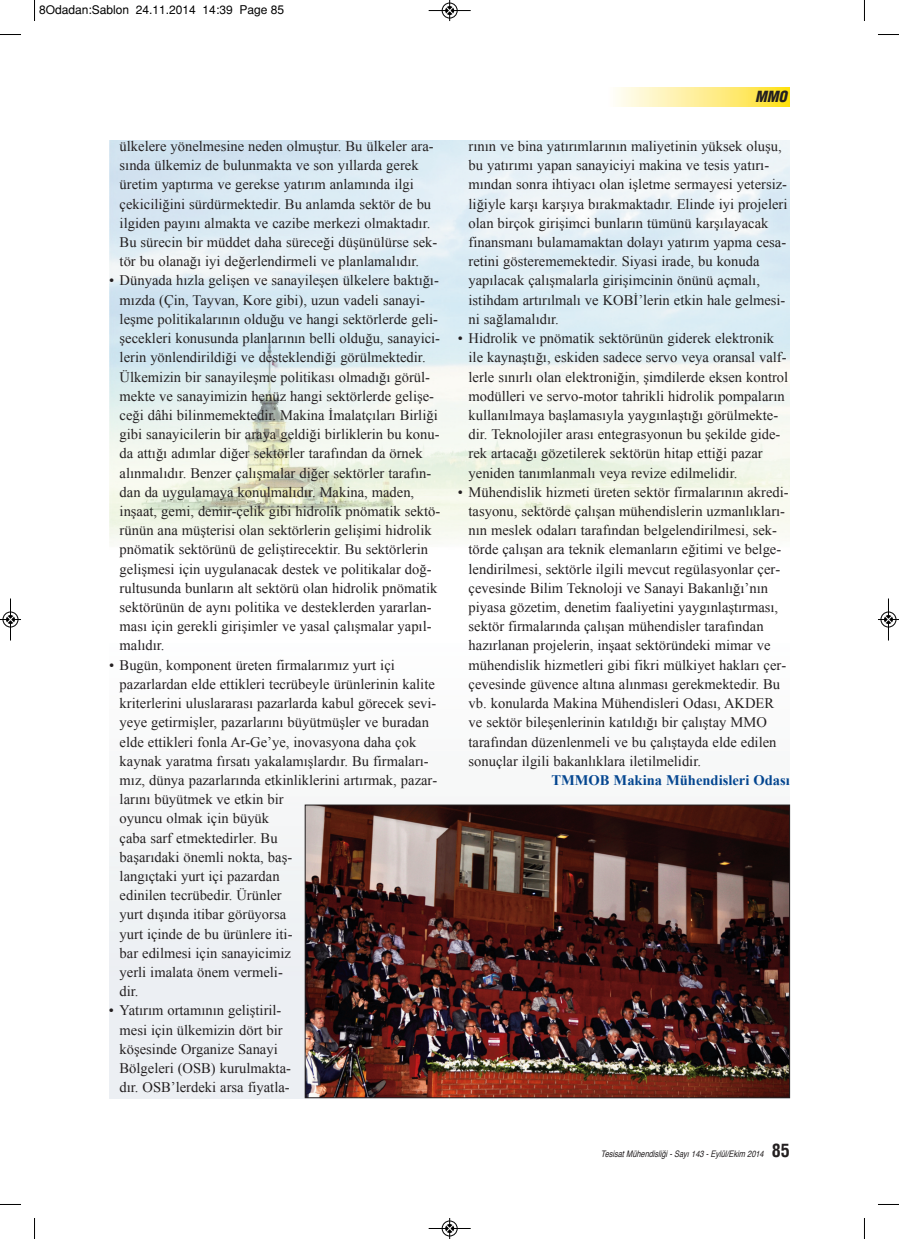
<style>
.page{position:relative;width:899px;height:1239px;background:#fff}
.page>*{position:absolute;margin:0;border:0;box-sizing:border-box;transform-origin:0 0}
.t1{font:italic 900 condensed 15px "Helvetica";color:#231f20}
.t2{font:14.55px/19.2px "Times New Roman";color:#231f20}
.t3{font:700 14.55px "Times New Roman";color:#044690}
.t4{font:12px "Helvetica";color:#000}
.t5{font:italic condensed 9px "Helvetica";color:#231f20}
.s1{font-weight:700;font-style:normal;font-size:18px}
</style>
<div class="page">
<img style="left:109px;top:141px;width:680px;height:956px">
<svg style="left:616px;top:88px;width:173px;height:19px;background:#feee8e"></svg>
<img style="left:307px;top:806px;width:480px;height:289px">
<div style="left:305px;top:804px;width:484px;height:293px;border:1px solid #231f20"></div>
<svg style="left:34px;top:0;width:1px;height:21px"></svg>
<svg style="left:0;top:34px;width:21px;height:1px"></svg>
<svg style="left:878px;top:34px;width:20px;height:1px"></svg>
<svg style="left:34px;top:1218px;width:1px;height:20px"></svg>
<svg style="left:0;top:1204px;width:21px;height:1px"></svg>
<svg style="left:878px;top:1204px;width:20px;height:1px"></svg>
<div style="left:441px;top:3px;width:16px;height:16px;border:1px solid #fff;border-radius:50%"></div>
<hr style="left:428px;top:10px;width:42px;height:1px;background:#000">
<div style="left:442px;top:3px;width:15px;height:15px;border:1px solid #000;border-radius:50%"></div>
<svg style="left:445px;top:0;width:8px;height:21px"></svg>
<div style="left:441px;top:1220px;width:16px;height:16px;border:1px solid #fff;border-radius:50%"></div>
<hr style="left:428px;top:1228px;width:42px;height:1px;background:#000">
<div style="left:442px;top:1220px;width:15px;height:15px;border:1px solid #000;border-radius:50%"></div>
<svg style="left:445px;top:1218px;width:8px;height:20px"></svg>
<hr style="left:10px;top:598px;width:1px;height:42px;background:#000">
<div style="left:3px;top:611px;width:15px;height:16px;border:1px solid #000;border-radius:50%"></div>
<svg style="left:0;top:615px;width:21px;height:8px"></svg>
<div style="left:880px;top:611px;width:16px;height:16px;border:1px solid #fff;border-radius:50%"></div>
<hr style="left:887px;top:598px;width:1px;height:42px;background:#000">
<div style="left:880px;top:611px;width:15px;height:16px;border:1px solid #000;border-radius:50%"></div>
<svg style="left:878px;top:615px;width:20px;height:8px"></svg>
<p class="t4" style="left:39px;top:2px;width:246px">8Odadan:Sablon 24.11.2014 14:39 Page 85</p>
<p class="t2" style="left:120px;top:136px;width:319px">ülkelere yönelmesine neden olmuştur. Bu ülkeler ara&shy;sında ülkemiz de bulunmakta ve son yıllarda gerek üretim yaptırma ve gerekse yatırım anlamında ilgi çekiciliğini sürdürmektedir. Bu anlamda sektör de bu ilgiden payını almakta ve cazibe merkezi olmaktadır.<br>Bu sürecin bir müddet daha süreceği düşünülürse sek&shy;tör bu olanağı iyi değerlendirmeli ve planlamalıdır.</p>
<p class="t2" style="left:120px;top:271px;width:322px;text-indent:-11px">• Dünyada hızla gelişen ve sanayileşen ülkelere baktığı&shy;mızda (Çin, Tayvan, Kore gibi), uzun vadeli sanayi&shy;leşme politikalarının olduğu ve hangi sektörlerde geli&shy;şecekleri konusunda planlarının belli olduğu, sanayici&shy;lerin yönlendirildiği ve desteklendiği görülmektedir.<br>Ülkemizin bir sanayileşme politikası olmadığı görül&shy;mekte ve sanayimizin henüz hangi sektörlerde gelişe&shy;ceği dâhi bilinmemektedir. Makina İmalatçıları Birliği gibi sanayicilerin bir araya geldiği birliklerin bu konu&shy;da attığı adımlar diğer sektörler tarafından da örnek alınmalıdır. Benzer çalışmalar diğer sektörler tarafın&shy;dan da uygulamaya konulmalıdır. Makina, maden, inşaat, gemi, demir-çelik gibi hidrolik pnömatik sektö&shy;rünün ana müşterisi olan sektörlerin gelişimi hidrolik pnömatik sektörünü de geliştirecektir. Bu sektörlerin gelişmesi için uygulanacak destek ve politikalar doğ&shy;rultusunda bunların alt sektörü olan hidrolik pnömatik sektörünün de aynı politika ve desteklerden yararlan&shy;ması için gerekli girişimler ve yasal çalışmalar yapıl&shy;malıdır.</p>
<p class="t2" style="left:119px;top:655px;width:319px;text-indent:-11px">• Bugün, komponent üreten firmalarımız yurt içi pazarlardan elde ettikleri tecrübeyle ürünlerinin kalite kriterlerini uluslararası pazarlarda kabul görecek sevi&shy;yeye getirmişler, pazarlarını büyütmüşler ve buradan elde ettikleri fonla Ar-Ge’ye, inovasyona daha çok kaynak yaratma fırsatı yakalamışlardır. Bu firmaları&shy;mız, dünya pazarlarında etkinliklerini artırmak, pazar&shy;larını büyütmek ve etkin bir<br>oyuncu olmak için büyük<br>çaba sarf etmektedirler. Bu<br>başarıdaki önemli nokta, baş-<br>langıçtaki yurt içi pazardan<br>edinilen tecrübedir. Ürünler<br>yurt dışında itibar görüyorsa<br>yurt içinde de bu ürünlere iti-<br>bar edilmesi için sanayicimiz<br>yerli imalata önem vermeli-<br>dir.</p>
<p class="t2" style="left:119px;top:1000px;width:173px;text-indent:-11px">• Yatırım ortamının geliştiril&shy;mesi için ülkemizin dört bir köşesinde Organize Sanayi<br>Bölgeleri (OSB) kurulmakta&shy;dır. OSB’lerdeki arsa fiyatla-</p>
<p class="t1" style="left:754px;top:87px;width:37px">MMO</p>
<p class="t2" style="left:468px;top:136px;width:320px">rının ve bina yatırımlarının maliyetinin yüksek oluşu, bu yatırımı yapan sanayiciyi makina ve tesis yatırı&shy;mından sonra ihtiyacı olan işletme sermayesi yetersiz&shy;liğiyle karşı karşıya bırakmaktadır. Elinde iyi projeleri olan birçok girişimci bunların tümünü karşılayacak finansmanı bulamamaktan dolayı yatırım yapma cesa&shy;retini gösterememektedir. Siyasi irade, bu konuda yapılacak çalışmalarla girişimcinin önünü açmalı, istihdam artırılmalı ve KOBİ’lerin etkin hale gelmesi&shy;ni sağlamalıdır.</p>
<p class="t2" style="left:468px;top:328px;width:321px;text-indent:-11px">• Hidrolik ve pnömatik sektörünün giderek elektronik ile kaynaştığı, eskiden sadece servo veya oransal valf&shy;lerle sınırlı olan elektroniğin, şimdilerde eksen kontrol modülleri ve servo-motor tahrikli hidrolik pompaların kullanılmaya başlamasıyla yaygınlaştığı görülmekte&shy;dir. Teknolojiler arası entegrasyonun bu şekilde gide&shy;rek artacağı gözetilerek sektörün hitap ettiği pazar yeniden tanımlanmalı veya revize edilmelidir.</p>
<p class="t2" style="left:468px;top:482px;width:321px;text-indent:-11px">• Mühendislik hizmeti üreten sektör firmalarının akredi&shy;tasyonu, sektörde çalışan mühendislerin uzmanlıkları&shy;nın meslek odaları tarafından belgelendirilmesi, sek&shy;törde çalışan ara teknik elemanların eğitimi ve belge&shy;lendirilmesi, sektörle ilgili mevcut regülasyonlar çer&shy;çevesinde Bilim Teknoloji ve Sanayi Bakanlığı’nın piyasa gözetim, denetim faaliyetini yaygınlaştırması, sektör firmalarında çalışan mühendisler tarafından hazırlanan projelerin, inşaat sektöründeki mimar ve mühendislik hizmetleri gibi fikri mülkiyet hakları çer&shy;çevesinde güvence altına alınması gerekmektedir. Bu vb. konularda Makina Mühendisleri Odası, AKDER ve sektör bileşenlerinin katıldığı bir çalıştay MMO tarafından düzenlenmeli ve bu çalıştayda elde edilen sonuçlar ilgili bakanlıklara iletilmelidir.</p>
<p class="t3" style="left:551px;top:772px;width:240px">TMMOB Makina Mühendisleri Odası</p>
<p class="t5" style="left:600px;top:1149px;width:190px">Tesisat Mühendisliği - Sayı 143 - Eylül/Ekim 2014 <span class="s1">8 5</span></p>
</div>
